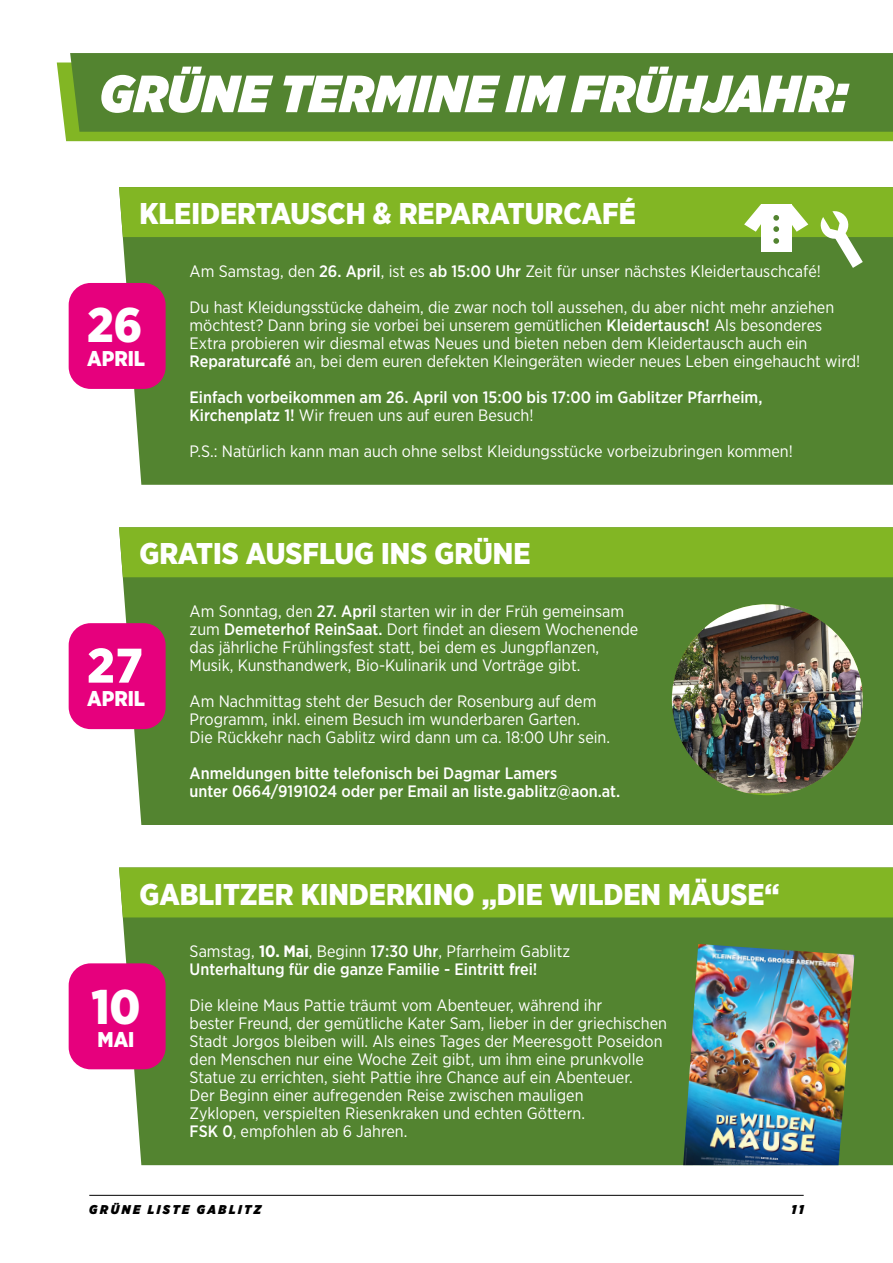
<style>
.page{position:relative;width:893px;height:1263px;background:#fff}
.page>*{position:absolute;margin:0;border:0;box-sizing:border-box;transform-origin:0 0}
.t1{font:italic 900 52.2px "Gotham Narrow";letter-spacing:.015em;color:#fff}
.t2{font:900 48.6px "Gotham Narrow";color:#fff}
.t3{font:900 30px "Gotham Narrow";color:#fff}
.t4{font:900 21.3px "Gotham Narrow";color:#fff}
.t5{font:16.5px/18px "Gotham Narrow";color:#fff}
.t6{font:500 16.5px/18px "Gotham Narrow";color:#fff}
.t7{font:italic 900 12.75px "Gotham Narrow";letter-spacing:.195em;color:#000}
.s1{font-weight:500}
.s2{font-weight:400}
.s3{font-weight:700}
</style>
<div class="page">
<hr style="left:89px;top:1195px;width:715px;height:1px;background:#000">
<div style="left:125px;top:268px;width:768px;height:217px;background:#538430"></div>
<div style="left:69px;top:283px;width:97px;height:106px;background:#e6007d;border-radius:22px"></div>
<div style="left:57px;top:63px;width:836px;height:78px;background:#82b624"></div>
<div style="left:119px;top:577px;width:774px;height:248px;background:#538430"></div>
<div style="left:69px;top:623px;width:97px;height:106px;background:#e6007d;border-radius:22px"></div>
<div style="left:119px;top:527px;width:774px;height:50px;background:#82b624"></div>
<div style="left:119px;top:917px;width:774px;height:248px;background:#538430"></div>
<div style="left:69px;top:963px;width:97px;height:106px;background:#e6007d;border-radius:22px"></div>
<div style="left:119px;top:867px;width:774px;height:50px;background:#82b624"></div>
<svg style="left:119px;top:187px;width:774px;height:81px;background:#76a733"></svg>
<div style="left:70px;top:53px;width:823px;height:79px;background:#538430"></div>
<img style="left:672px;top:604px;width:191px;height:189px">
<img style="left:683px;top:944px;width:171px;height:221px">
<h1 class="t1" style="left:100px;top:58px;width:749px">GRÜNE TERMINE IM FRÜHJAHR:</h1>
<h3 class="t3" style="left:139px;top:194px;width:498px">KLEIDERTAUSCH &amp; REPARATURCAFÉ</h3>
<h2 class="t2" style="left:87px;top:293px;width:56px">26</h2>
<p class="t4" style="left:87px;top:344px;width:60px">APRIL</p>
<p class="t5" style="left:190px;top:253px;width:646px;line-height:36px">Am Samstag, den <span class="s1">26. April</span>, ist es <span class="s1">ab 15:00 Uhr</span> Zeit für unser nächstes Kleidertauschcafé!<br>Du hast Kleidungsstücke daheim, die zwar noch toll aussehen, du aber nicht mehr anziehen</p>
<p class="t5" style="left:190px;top:316px;width:672px">möchtest? Dann bring sie vorbei bei unserem gemütlichen <span class="s1">Kleidertausch!</span> Als besonderes<br>Extra probieren wir diesmal etwas Neues und bieten neben dem Kleidertausch auch ein<br><span class="s1">Reparaturcafé</span> an, bei dem euren defekten Kleingeräten wieder neues Leben eingehaucht wird!</p>
<p class="t6" style="left:190px;top:388px;width:574px">Einfach vorbeikommen am 26. April von 15:00 bis 17:00 im Gablitzer Pfarrheim,<br>Kirchenplatz 1! <span class="s2">Wir freuen uns auf euren Besuch!</span></p>
<p class="t5" style="left:190px;top:442px;width:605px">P.S.: Natürlich kann man auch ohne selbst Kleidungsstücke vorbeizubringen kommen!</p>
<h3 class="t3" style="left:139px;top:534px;width:393px">GRATIS AUSFLUG INS GRÜNE</h3>
<h2 class="t2" style="left:87px;top:633px;width:57px">27</h2>
<p class="t4" style="left:87px;top:684px;width:60px">APRIL</p>
<p class="t5" style="left:190px;top:602px;width:450px">Am Sonntag, den <span class="s1">27. April</span> starten wir in der Früh gemeinsam zum <span class="s1">Demeterhof ReinSaat.</span> Dort findet an diesem Wochenende das jährliche Frühlingsfest statt, bei dem es Jungpflanzen, Musik, Kunsthandwerk, Bio-Kulinarik und Vorträge gibt.</p>
<p class="t5" style="left:190px;top:692px;width:422px">Am Nachmittag steht der Besuch der Rosenburg auf dem<br>Programm, inkl. einem Besuch im wunderbaren Garten.<br>Die Rückkehr nach Gablitz wird dann um ca. 18:00 Uhr sein.</p>
<p class="t6" style="left:190px;top:764px;width:432px">Anmeldungen bitte telefonisch bei Dagmar Lamers<br>unter 0664/9191024 oder per Email an liste.gablitz@aon.at.</p>
<h3 class="t3" style="left:139px;top:874px;width:642px">GABLITZER KINDERKINO „DIE WILDEN MÄUSE“</h3>
<h2 class="t2" style="left:91px;top:975px;width:51px">10</h2>
<p class="t4" style="left:97px;top:1026px;width:38px">MAI</p>
<p class="t6" style="left:190px;top:942px;width:382px"><span class="s2">Samstag,</span> <span class="s3">10. Mai</span><span class="s2">, Beginn</span> 17:30 Uhr<span class="s2">, Pfarrheim Gablitz<br></span>Unterhaltung für die ganze Familie - Eintritt frei!</p>
<p class="t5" style="left:190px;top:996px;width:479px">Die kleine Maus Pattie träumt vom Abenteuer, während ihr<br>bester Freund, der gemütliche Kater Sam, lieber in der griechischen Stadt Jorgos bleiben will. Als eines Tages der Meeresgott Poseidon den Menschen nur eine Woche Zeit gibt, um ihm eine prunkvolle Statue zu errichten, sieht Pattie ihre Chance auf ein Abenteuer.<br>Der Beginn einer aufregenden Reise zwischen mauligen<br>Zyklopen, verspielten Riesenkraken und echten Göttern.<br><span class="s1">FSK 0</span>, empfohlen ab 6 Jahren.</p>
<p class="t7" style="left:89px;top:1200px;width:173px">GRÜNE LISTE GABLITZ</p>
<p class="t7" style="left:791px;top:1200px;width:14px">11</p>
</div>
